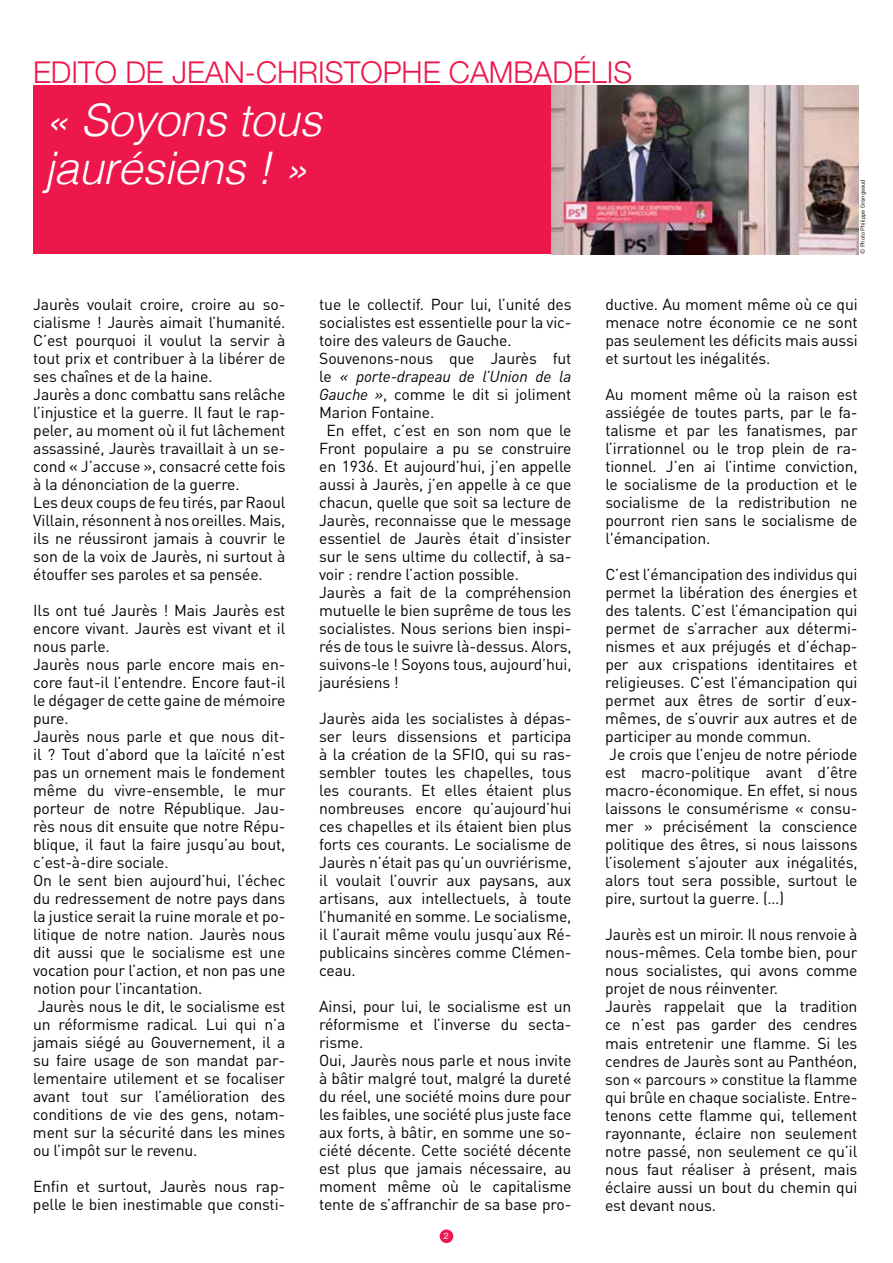
<style>
.page{position:relative;width:893px;height:1263px;background:#fff}
.page>*{position:absolute;margin:0;border:0;box-sizing:border-box;transform-origin:0 0}
.t1{font:italic 300 45px/48px "Helvetica";letter-spacing:-.01em;color:#fff}
.t2{font:300 30px "Helvetica Neue";color:#ed174c}
.t3{font:15.75px/18px "DIN";letter-spacing:-.01em;color:#000}
.t4{font:italic 15.75px "DIN";letter-spacing:-.01em;color:#000}
.t5{font:9px "Helvetica Neue";color:#fff}
.t6{font:6px "DIN";letter-spacing:-.01em;color:#000}
.s1{font-style:normal}
.s2{font-style:italic}
</style>
<div class="page">
<div style="left:440px;top:1229px;width:13px;height:14px;background:#ed174c;border-radius:50%"></div>
<div style="left:33px;top:85px;width:518px;height:169px;background:#ed174c"></div>
<img style="left:551px;top:85px;width:307px;height:169px">
<h2 class="t2" style="left:33px;top:48px;width:596px">EDITO DE JEAN-CHRISTOPHE CAMBADÉLIS</h2>
<h1 class="t1" style="left:44px;top:94px;width:279px">« Soyons tous jaurésiens ! »</h1>
<p class="t6" style="left:859px;top:254px;width:76px;rotate:-90deg">© Photo Philippe Grangeaud</p>
<p class="t3" style="left:33px;top:295px;width:254px">Jaurès voulait croire, croire au so&shy;cialisme ! Jaurès aimait l’humanité.<br>C’est pourquoi il voulut la servir à tout prix et contribuer à la libérer de ses chaînes et de la haine.<br>Jaurès a donc combattu sans relâche l’injustice et la guerre. Il faut le rap&shy;peler, au moment où il fut lâchement assassiné, Jaurès travaillait à un se&shy;cond « J’accuse », consacré cette fois à la dénonciation de la guerre.<br>Les deux coups de feu tirés, par Raoul Villain, résonnent à nos oreilles. Mais, ils ne réussiront jamais à couvrir le son de la voix de Jaurès, ni surtout à étouffer ses paroles et sa pensée.</p>
<p class="t3" style="left:33px;top:601px;width:254px">Ils ont tué Jaurès ! Mais Jaurès est</p>
<p class="t3" style="left:33px;top:619px;width:254px">encore vivant. Jaurès est vivant et il</p>
<p class="t3" style="left:33px;top:637px;width:78px">nous parle.</p>
<p class="t3" style="left:33px;top:655px;width:254px">Jaurès nous parle encore mais en-</p>
<p class="t3" style="left:33px;top:673px;width:254px">core faut-il l’entendre. Encore faut-il</p>
<p class="t3" style="left:33px;top:691px;width:254px">le dégager de cette gaine de mémoire</p>
<p class="t3" style="left:33px;top:709px;width:37px">pure.</p>
<p class="t3" style="left:33px;top:727px;width:254px">Jaurès nous parle et que nous dit-</p>
<p class="t3" style="left:33px;top:745px;width:254px">il ? Tout d’abord que la laïcité n’est</p>
<p class="t3" style="left:33px;top:763px;width:254px">pas un ornement mais le fondement</p>
<p class="t3" style="left:33px;top:781px;width:254px">même du vivre-ensemble, le mur</p>
<p class="t3" style="left:33px;top:799px;width:254px">porteur de notre République. Jau-</p>
<p class="t3" style="left:33px;top:817px;width:254px">rès nous dit ensuite que notre Répu-</p>
<p class="t3" style="left:33px;top:835px;width:254px">blique, il faut la faire jusqu’au bout,</p>
<p class="t3" style="left:33px;top:853px;width:137px">c’est-à-dire sociale.</p>
<p class="t3" style="left:33px;top:871px;width:254px">On le sent bien aujourd’hui, l’échec</p>
<p class="t3" style="left:33px;top:889px;width:254px">du redressement de notre pays dans</p>
<p class="t3" style="left:33px;top:907px;width:254px">la justice serait la ruine morale et po-</p>
<p class="t3" style="left:33px;top:925px;width:254px">litique de notre nation. Jaurès nous</p>
<p class="t3" style="left:33px;top:943px;width:254px">dit aussi que le socialisme est une</p>
<p class="t3" style="left:33px;top:961px;width:254px">vocation pour l’action, et non pas une</p>
<p class="t3" style="left:33px;top:979px;width:171px">notion pour l’incantation.</p>
<p class="t3" style="left:38px;top:997px;width:249px">Jaurès nous le dit, le socialisme est</p>
<p class="t3" style="left:33px;top:1015px;width:254px">un réformisme radical. Lui qui n’a</p>
<p class="t3" style="left:33px;top:1033px;width:254px">jamais siégé au Gouvernement, il a</p>
<p class="t3" style="left:33px;top:1051px;width:254px">su faire usage de son mandat par-</p>
<p class="t3" style="left:33px;top:1069px;width:254px">lementaire utilement et se focaliser</p>
<p class="t3" style="left:33px;top:1087px;width:254px">avant tout sur l’amélioration des</p>
<p class="t3" style="left:33px;top:1105px;width:254px">conditions de vie des gens, notam-</p>
<p class="t3" style="left:33px;top:1123px;width:254px">ment sur la sécurité dans les mines</p>
<p class="t3" style="left:33px;top:1141px;width:166px">ou l’impôt sur le revenu.</p>
<p class="t3" style="left:33px;top:1177px;width:254px">Enfin et surtout, Jaurès nous rap&shy;pelle le bien inestimable que consti-</p>
<p class="t3" style="left:319px;top:295px;width:254px">tue le collectif. Pour lui, l’unité des</p>
<p class="t3" style="left:319px;top:313px;width:254px">socialistes est essentielle pour la vic-</p>
<p class="t3" style="left:319px;top:331px;width:194px">toire des valeurs de Gauche.</p>
<p class="t3" style="left:319px;top:349px;width:254px">Souvenons-nous que Jaurès fut</p>
<p class="t4" style="left:319px;top:367px;width:254px"><span class="s1">le</span> « porte-drapeau de l’Union de la</p>
<p class="t3" style="left:319px;top:385px;width:254px"><span class="s2">Gauche »</span>, comme le dit si joliment</p>
<p class="t3" style="left:319px;top:403px;width:117px">Marion Fontaine.</p>
<p class="t3" style="left:326px;top:421px;width:247px">En effet, c’est en son nom que le</p>
<p class="t3" style="left:319px;top:439px;width:254px">Front populaire a pu se construire</p>
<p class="t3" style="left:319px;top:457px;width:254px">en 1936. Et aujourd’hui, j’en appelle</p>
<p class="t3" style="left:319px;top:475px;width:254px">aussi à Jaurès, j’en appelle à ce que</p>
<p class="t3" style="left:319px;top:493px;width:254px">chacun, quelle que soit sa lecture de</p>
<p class="t3" style="left:319px;top:511px;width:254px">Jaurès, reconnaisse que le message</p>
<p class="t3" style="left:319px;top:529px;width:254px">essentiel de Jaurès était d’insister</p>
<p class="t3" style="left:319px;top:547px;width:254px">sur le sens ultime du collectif, à sa-</p>
<p class="t3" style="left:319px;top:565px;width:201px">voir : rendre l’action possible.</p>
<p class="t3" style="left:319px;top:583px;width:254px">Jaurès a fait de la compréhension</p>
<p class="t3" style="left:319px;top:601px;width:254px">mutuelle le bien suprême de tous les</p>
<p class="t3" style="left:319px;top:619px;width:254px">socialistes. Nous serions bien inspi-</p>
<p class="t3" style="left:319px;top:637px;width:254px">rés de tous le suivre là-dessus. Alors,</p>
<p class="t3" style="left:319px;top:655px;width:254px">suivons-le ! Soyons tous, aujourd’hui,</p>
<p class="t3" style="left:319px;top:673px;width:81px">jaurésiens !</p>
<p class="t3" style="left:319px;top:709px;width:254px;text-align:justify">Jaurès aida les socialistes à dépas&shy;ser leurs dissensions et participa à la création de la SFIO, qui su ras&shy;sembler toutes les chapelles, tous les courants. Et elles étaient plus nombreuses encore qu’aujourd’hui ces chapelles et ils étaient bien plus forts ces courants. Le socialisme de Jaurès n’était pas qu’un ouvriérisme, il voulait l’ouvrir aux paysans, aux artisans, aux intellectuels, à toute l’humanité en somme. Le socialisme, il l’aurait même voulu jusqu’aux Ré&shy;publicains sincères comme Clémen&shy;ceau.</p>
<p class="t3" style="left:319px;top:997px;width:254px">Ainsi, pour lui, le socialisme est un réformisme et l’inverse du secta&shy;risme.<br>Oui, Jaurès nous parle et nous invite à bâtir malgré tout, malgré la dureté du réel, une société moins dure pour les faibles, une société plus juste face aux forts, à bâtir, en somme une so&shy;ciété décente. Cette société décente est plus que jamais nécessaire, au moment même où le capitalisme tente de s’affranchir de sa base pro-</p>
<p class="t5" style="left:444px;top:1229px;width:7px">2</p>
<p class="t3" style="left:605px;top:295px;width:254px;text-align:justify">ductive. Au moment même où ce qui menace notre économie ce ne sont pas seulement les déficits mais aussi et surtout les inégalités.</p>
<p class="t3" style="left:605px;top:385px;width:254px;text-align:justify">Au moment même où la raison est assiégée de toutes parts, par le fa&shy;talisme et par les fanatismes, par l’irrationnel ou le trop plein de ra&shy;tionnel. J’en ai l’intime conviction, le socialisme de la production et le socialisme de la redistribution ne pourront rien sans le socialisme de l'émancipation.</p>
<p class="t3" style="left:605px;top:565px;width:254px">C’est l’émancipation des individus qui permet la libération des énergies et des talents. C’est l’émancipation qui permet de s’arracher aux détermi&shy;nismes et aux préjugés et d’échap&shy;per aux crispations identitaires et religieuses. C’est l’émancipation qui permet aux êtres de sortir d’eux&shy;mêmes, de s’ouvrir aux autres et de participer au monde commun.<br>Je crois que l’enjeu de notre période est macro-politique avant d’être macro-économique. En effet, si nous laissons le consumérisme « consu&shy;mer » précisément la conscience politique des êtres, si nous laissons l’isolement s’ajouter aux inégalités, alors tout sera possible, surtout le pire, surtout la guerre. (…)</p>
<p class="t3" style="left:605px;top:925px;width:254px">Jaurès est un miroir. Il nous renvoie à nous-mêmes. Cela tombe bien, pour nous socialistes, qui avons comme projet de nous réinventer.<br>Jaurès rappelait que la tradition ce n’est pas garder des cendres mais entretenir une flamme. Si les cendres de Jaurès sont au Panthéon, son « parcours » constitue la flamme qui brûle en chaque socialiste. Entre&shy;tenons cette flamme qui, tellement rayonnante, éclaire non seulement notre passé, non seulement ce qu’il nous faut réaliser à présent, mais éclaire aussi un bout du chemin qui est devant nous.</p>
</div>
